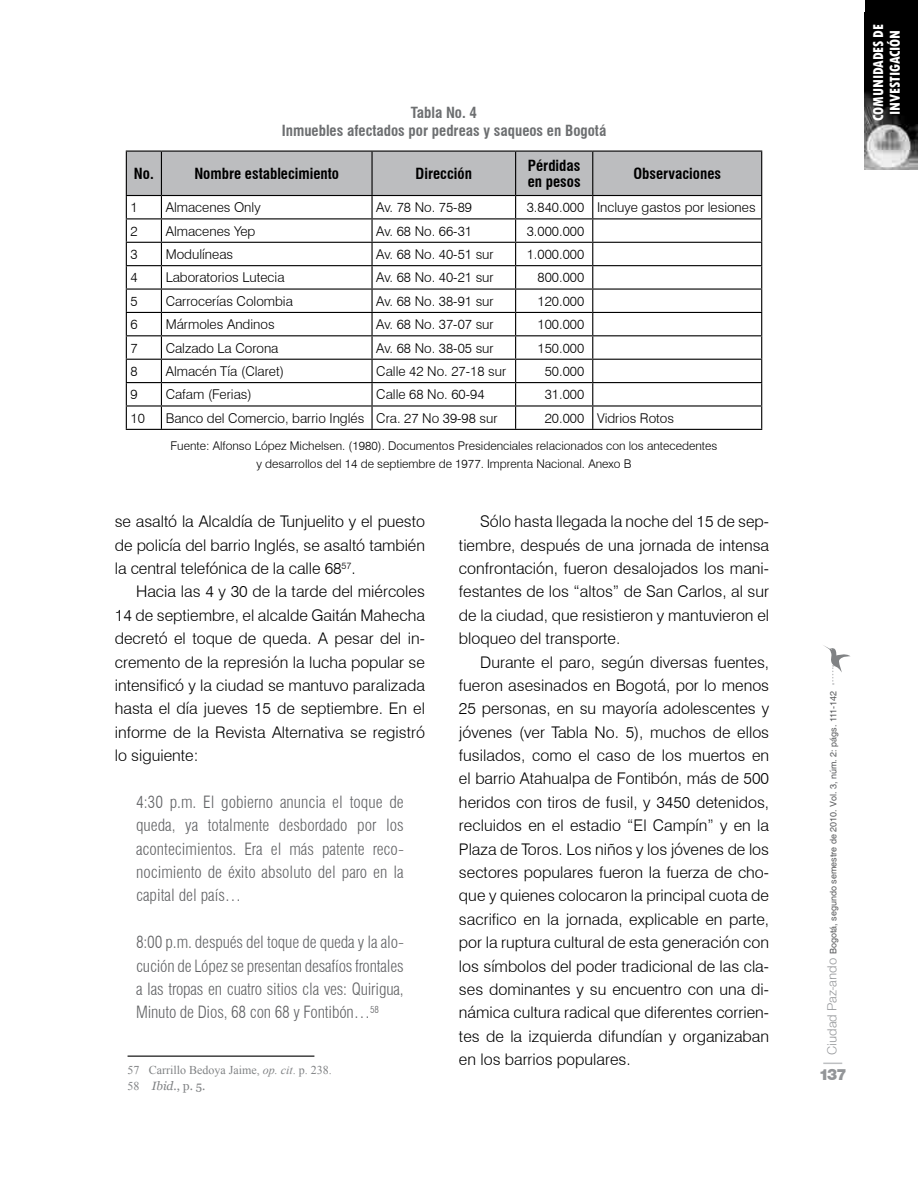
<style>
.page{position:relative;width:918px;height:1188px;background:#fff}
.page>*{position:absolute;margin:0;border:0;box-sizing:border-box;transform-origin:0 0}
.t1{font:300 condensed 16.5px/23.4px "Swiss 721 BT";letter-spacing:-.01em;color:#636466;text-align:justify}
.t2{font:900 16.5px "Sans";color:#939598}
.t3{font:300 16.05px/23.4px "Swiss 721 BT";color:#000;text-align:justify}
.t4{font:700 condensed 15px/16.5px "Swiss 721 BT";color:#000}
.t5{font:700 condensed 15px/18px "Swiss 721 BT";color:#6d6f71;text-align:center}
.t6{font:800 condensed 15px/16.5px "Tw Cen";letter-spacing:-.01em;color:#fff;text-align:center;scale:.96 1}
.t7{font:300 13.5px "Swiss 721 BT";color:#000}
.t8{font:300 12px/18px "Swiss 721 BT";color:#000;text-align:center}
.t9{font:12px "Times New Roman";color:#808284}
.t10{font:12px "Georgia";color:#808284}
.t11{font:9px "Sans";color:#58595b}
.s1{font-style:italic}
.s2{font-family:"Times New Roman"}
.s3{font-weight:300;font-size:13.5px;color:#939598}
</style>
<div class="page">
<div style="left:865px;top:0;width:53px;height:169px;background:#000"></div>
<img style="left:865px;top:92px;width:53px;height:77px">
<svg style="left:823px;top:1063px;width:19px;height:1px"></svg>
<svg style="left:823px;top:645px;width:27px;height:40px"></svg>
<hr style="left:128px;top:1056px;width:186px;height:1px;background:#000">
<svg style="left:126px;top:151px;width:636px;height:278px"></svg>
<hr style="left:126px;top:429px;width:636px;height:1px;background:#000">
<p class="t5" style="left:282px;top:104px;width:326px">Tabla No. 4<br>Inmuebles afectados por pedreas y saqueos en Bogotá</p>
<p class="t4" style="left:134px;top:165px;width:21px">No.</p>
<p class="t4" style="left:194px;top:165px;width:146px">Nombre establecimiento</p>
<p class="t4" style="left:416px;top:165px;width:58px">Dirección</p>
<p class="t4" style="left:528px;top:157px;width:54px">Pérdidas en pesos</p>
<p class="t4" style="left:633px;top:165px;width:89px">Observaciones</p>
<p class="t7" style="left:131px;top:199px;width:9px">1</p>
<p class="t7" style="left:166px;top:199px;width:96px">Almacenes Only</p>
<p class="t7" style="left:376px;top:199px;width:97px">Av. 78 No. 75-89</p>
<p class="t7" style="left:527px;top:199px;width:230px">3.840.000 Incluye gastos por lesiones</p>
<p class="t7" style="left:131px;top:223px;width:9px">2</p>
<p class="t7" style="left:166px;top:223px;width:91px">Almacenes Yep</p>
<p class="t7" style="left:376px;top:223px;width:97px">Av. 68 No. 66-31</p>
<p class="t7" style="left:527px;top:223px;width:59px">3.000.000</p>
<p class="t7" style="left:131px;top:246px;width:9px">3</p>
<p class="t7" style="left:166px;top:246px;width:69px">Modulíneas</p>
<p class="t7" style="left:376px;top:246px;width:119px">Av. 68 No. 40-51 sur</p>
<p class="t7" style="left:527px;top:246px;width:59px">1.000.000</p>
<p class="t7" style="left:131px;top:269px;width:9px">4</p>
<p class="t7" style="left:166px;top:269px;width:120px">Laboratorios Lutecia</p>
<p class="t7" style="left:376px;top:269px;width:119px">Av. 68 No. 40-21 sur</p>
<p class="t7" style="left:538px;top:269px;width:48px">800.000</p>
<p class="t7" style="left:131px;top:293px;width:9px">5</p>
<p class="t7" style="left:166px;top:293px;width:129px">Carrocerías Colombia</p>
<p class="t7" style="left:376px;top:293px;width:119px">Av. 68 No. 38-91 sur</p>
<p class="t7" style="left:538px;top:293px;width:48px">120.000</p>
<p class="t7" style="left:131px;top:316px;width:8px">6</p>
<p class="t7" style="left:166px;top:316px;width:110px">Mármoles Andinos</p>
<p class="t7" style="left:376px;top:316px;width:119px">Av. 68 No. 37-07 sur</p>
<p class="t7" style="left:538px;top:316px;width:48px">100.000</p>
<p class="t7" style="left:131px;top:340px;width:9px">7</p>
<p class="t7" style="left:166px;top:340px;width:114px">Calzado La Corona</p>
<p class="t7" style="left:376px;top:340px;width:119px">Av. 68 No. 38-05 sur</p>
<p class="t7" style="left:538px;top:340px;width:48px">150.000</p>
<p class="t7" style="left:131px;top:363px;width:9px">8</p>
<p class="t7" style="left:166px;top:363px;width:120px">Almacén Tía (Claret)</p>
<p class="t7" style="left:376px;top:363px;width:131px">Calle 42 No. 27-18 sur</p>
<p class="t7" style="left:545px;top:363px;width:41px">50.000</p>
<p class="t7" style="left:131px;top:386px;width:9px">9</p>
<p class="t7" style="left:166px;top:386px;width:88px">Cafam (Ferias)</p>
<p class="t7" style="left:376px;top:386px;width:110px">Calle 68 No. 60-94</p>
<p class="t7" style="left:545px;top:386px;width:41px">31.000</p>
<p class="t7" style="left:131px;top:410px;width:16px">10</p>
<p class="t7" style="left:166px;top:410px;width:333px">Banco del Comercio, barrio Inglés Cra. 27 No 39-98 sur</p>
<p class="t7" style="left:545px;top:410px;width:131px">20.000 Vidrios Rotos</p>
<p class="t8" style="left:171px;top:437px;width:548px">Fuente: Alfonso López Michelsen. (1980). Documentos Presidenciales relacionados con los antecedentes y desarrollos del 14 de septiembre de 1977. Imprenta Nacional. Anexo B</p>
<p class="t3" style="left:115px;top:510px;width:312px">se asaltó la Alcaldía de Tunjuelito y el puesto de policía del barrio Inglés, se asaltó también la central telefónica de la calle 68<sup>57</sup>.</p>
<p class="t3" style="left:115px;top:580px;width:312px;text-indent:21px">Hacia las 4 y 30 de la tarde del miércoles 14 de septiembre, el alcalde Gaitán Mahecha decretó el toque de queda. A pesar del in&shy;cremento de la represión la lucha popular se intensificó y la ciudad se mantuvo paralizada hasta el día jueves 15 de septiembre. En el informe de la Revista Alternativa se registró lo siguiente:</p>
<p class="t1" style="left:136px;top:790px;width:269px">4:30 p.m. El gobierno anuncia el toque de queda, ya totalmente desbordado por los acontecimientos. Era el más patente reco&shy;nocimiento de éxito absoluto del paro en la capital del país…</p>
<p class="t1" style="left:136px;top:930px;width:269px">8:00 p.m. después del toque de queda y la alo&shy;cución de López se presentan desafíos frontales a las tropas en cuatro sitios cla ves: Quirigua, Minuto de Dios, 68 con 68 y Fontibón…<sup>58</sup></p>
<p class="t9" style="left:128px;top:1062px;width:206px">57 Carrillo Bedoya Jaime, <span class="s1">op. cit</span>. p. 238.</p>
<p class="t10" style="left:128px;top:1079px;width:79px"><span class="s2">58</span> <span class="s1">Ibid</span>., p. 5.</p>
<p class="t3" style="left:459px;top:510px;width:312px;text-indent:21px">Sólo hasta llegada la noche del 15 de sep&shy;tiembre, después de una jornada de intensa confrontación, fueron desalojados los mani&shy;festantes de los “altos” de San Carlos, al sur de la ciudad, que resistieron y mantuvieron el bloqueo del transporte.</p>
<p class="t3" style="left:459px;top:650px;width:312px;text-indent:21px">Durante el paro, según diversas fuentes, fueron asesinados en Bogotá, por lo menos 25 personas, en su mayoría adolescentes y jóvenes (ver Tabla No. 5), muchos de ellos fusilados, como el caso de los muertos en el barrio Atahualpa de Fontibón, más de 500 heridos con tiros de fusil, y 3450 detenidos, recluidos en el estadio “El Campín” y en la Plaza de Toros. Los niños y los jóvenes de los sectores populares fueron la fuerza de cho&shy;que y quienes colocaron la principal cuota de sacrifico en la jornada, explicable en parte, por la ruptura cultural de esta generación con los símbolos del poder tradicional de las cla&shy;ses dominantes y su encuentro con una di&shy;námica cultura radical que diferentes corrien&shy;tes de la izquierda difundían y organizaban en los barrios populares.</p>
<p class="t6" style="left:870px;top:121px;width:102px;rotate:-90deg">COMUNIDADES DE<br>INVESTIGACIÓN</p>
<p class="t11" style="left:828px;top:1055px;width:366px;rotate:-90deg"><span class="s3">Ciudad Paz-ando</span> Bogotá, segundo semestre de 2010. Vol. 3, núm. 2: págs. 111-142</p>
<p class="t2" style="left:819px;top:1065px;width:19px">137</p>
</div>
